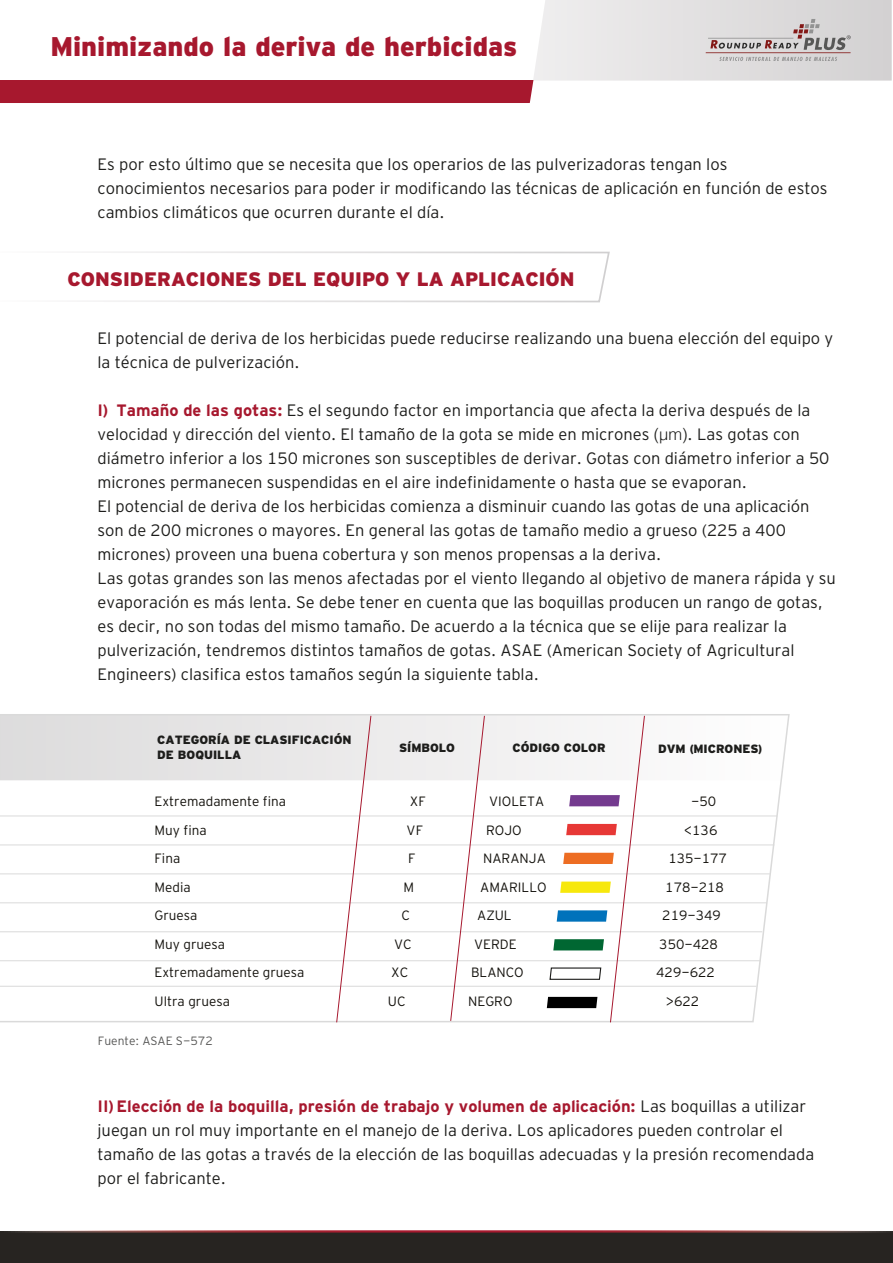
<style>
.page{position:relative;width:893px;height:1263px;background:#fff}
.page>*{position:absolute;margin:0;border:0;box-sizing:border-box;transform-origin:0 0}
.t1{font:27px "Interstate Black Mono";color:#a7182e}
.t2{font:19.5px "Interstate Black Mono";color:#a7182e}
.t3{font:16.5px/24px "Interstate Light Mono";color:#1d1d1b}
.t4{font:16.5px "Interstate Bold Mono";color:#a7182e}
.t5{font:13.5px/28.5px "Interstate Light Mono";color:#13110c}
.t6{font:12px/15px "Interstate Black Mono";color:#1d1d1b}
.t7{font:12px "Interstate Light Mono";color:#575756}
.s1{font-family:"Interstate Bold Mono";color:#a7182e}
.s2{font-family:"Helvetica";font-weight:300}
.s3{font-family:"Interstate Light Mono";color:#1d1d1b}
</style>
<div class="page">
<svg style="left:0;top:0;width:892px;height:103px"></svg>
<div style="left:0;top:1231px;width:893px;height:32px;background:#272421"></div>
<hr style="left:0;top:1230px;width:893px;height:2px;background:#fff">
<svg style="left:93px;top:251px;width:517px;height:51px"></svg>
<svg style="left:0;top:714px;width:790px;height:309px"></svg>
<hr style="left:0;top:816px;width:777px;height:1px;background:#dadada">
<hr style="left:0;top:844px;width:774px;height:1px;background:#dadada">
<hr style="left:0;top:873px;width:770px;height:1px;background:#dadada">
<hr style="left:0;top:902px;width:767px;height:1px;background:#dadada">
<hr style="left:0;top:931px;width:762px;height:1px;background:#dadada">
<hr style="left:0;top:960px;width:761px;height:1px;background:#dadada">
<hr style="left:0;top:986px;width:756px;height:1px;background:#dadada">
<svg style="left:336px;top:715px;width:35px;height:308px"></svg>
<svg style="left:450px;top:715px;width:35px;height:306px"></svg>
<svg style="left:547px;top:715px;width:98px;height:308px"></svg>
<h1 class="t1" style="left:50px;top:31px;width:468px">Minimizando la deriva de herbicidas</h1>
<p class="t3" style="left:97px;top:152px;width:731px">Es por esto último que se necesita que los operarios de las pulverizadoras tengan los conocimientos necesarios para poder ir modificando las técnicas de aplicación en función de estos cambios climáticos que ocurren durante el día.</p>
<p class="t2" style="left:67px;top:268px;width:509px">CONSIDERACIONES DEL EQUIPO Y LA APLICACIÓN</p>
<p class="t3" style="left:97px;top:326px;width:737px">El potencial de deriva de los herbicidas puede reducirse realizando una buena elección del equipo y la técnica de pulverización.</p>
<p class="t3" style="left:97px;top:398px;width:740px"><span class="s1">I) Tamaño de las gotas:</span> Es el segundo factor en importancia que afecta la deriva después de la velocidad y dirección del viento. El tamaño de la gota se mide en micrones <span class="s2">(µm)</span>. Las gotas con diámetro inferior a los 150 micrones son susceptibles de derivar. Gotas con diámetro inferior a 50 micrones permanecen suspendidas en el aire indefinidamente o hasta que se evaporan.<br>El potencial de deriva de los herbicidas comienza a disminuir cuando las gotas de una aplicación son de 200 micrones o mayores. En general las gotas de tamaño medio a grueso (225 a 400 micrones) proveen una buena cobertura y son menos propensas a la deriva.<br>Las gotas grandes son las menos afectadas por el viento llegando al objetivo de manera rápida y su evaporación es más lenta. Se debe tener en cuenta que las boquillas producen un rango de gotas, es decir, no son todas del mismo tamaño. De acuerdo a la técnica que se elije para realizar la pulverización, tendremos distintos tamaños de gotas. ASAE (American Society of Agricultural Engineers) clasifica estos tamaños según la siguiente tabla.</p>
<p class="t6" style="left:157px;top:733px;width:196px">CATEGORÍA DE CLASIFICACIÓN<br>DE BOQUILLA</p>
<p class="t6" style="left:399px;top:740px;width:58px">SÍMBOLO</p>
<p class="t6" style="left:513px;top:740px;width:95px">CÓDIGO COLOR</p>
<p class="t6" style="left:658px;top:742px;width:106px">DVM (MICRONES)</p>
<p class="t5" style="left:155px;top:787px;width:151px">Extremadamente fina<br>Muy fina<br>Fina<br>Media<br>Gruesa<br>Muy gruesa<br>Extremadamente gruesa<br>Ultra gruesa</p>
<p class="t5" style="left:410px;top:787px;width:17px">XF</p>
<p class="t5" style="left:691px;top:787px;width:27px">-50</p>
<p class="t5" style="left:684px;top:816px;width:35px">&lt;136</p>
<p class="t5" style="left:668px;top:844px;width:60px">135-177</p>
<p class="t5" style="left:665px;top:873px;width:60px">178-218</p>
<p class="t5" style="left:662px;top:901px;width:60px">219-349</p>
<p class="t5" style="left:659px;top:930px;width:60px">350-428</p>
<p class="t5" style="left:656px;top:958px;width:60px">429-622</p>
<p class="t5" style="left:666px;top:987px;width:35px">&gt;622</p>
<p class="t5" style="left:489px;top:787px;width:56px">VIOLETA</p>
<p class="t5" style="left:486px;top:816px;width:37px">ROJO</p>
<p class="t5" style="left:483px;top:844px;width:64px">NARANJA</p>
<p class="t5" style="left:480px;top:873px;width:68px">AMARILLO</p>
<p class="t5" style="left:477px;top:901px;width:36px">AZUL</p>
<p class="t5" style="left:474px;top:930px;width:44px">VERDE</p>
<p class="t5" style="left:471px;top:958px;width:54px">BLANCO</p>
<p class="t5" style="left:468px;top:987px;width:46px">NEGRO</p>
<p class="t5" style="left:407px;top:816px;width:18px">VF</p>
<p class="t5" style="left:408px;top:844px;width:9px">F</p>
<p class="t5" style="left:403px;top:873px;width:12px">M</p>
<p class="t5" style="left:402px;top:901px;width:10px">C</p>
<p class="t5" style="left:394px;top:930px;width:19px">VC</p>
<p class="t5" style="left:391px;top:958px;width:19px">XC</p>
<p class="t5" style="left:388px;top:987px;width:19px">UC</p>
<p class="t7" style="left:98px;top:1034px;width:116px">Fuente: ASAE S-572</p>
<p class="t4" style="left:97px;top:1097px;width:710px">II) Elección de la boquilla, presión de trabajo y volumen de aplicación: <span class="s3">Las boquillas a utilizar</span></p>
<p class="t3" style="left:97px;top:1118px;width:718px">juegan un rol muy importante en el manejo de la deriva. Los aplicadores pueden controlar el tamaño de las gotas a través de la elección de las boquillas adecuadas y la presión recomendada por el fabricante.</p>
</div>
